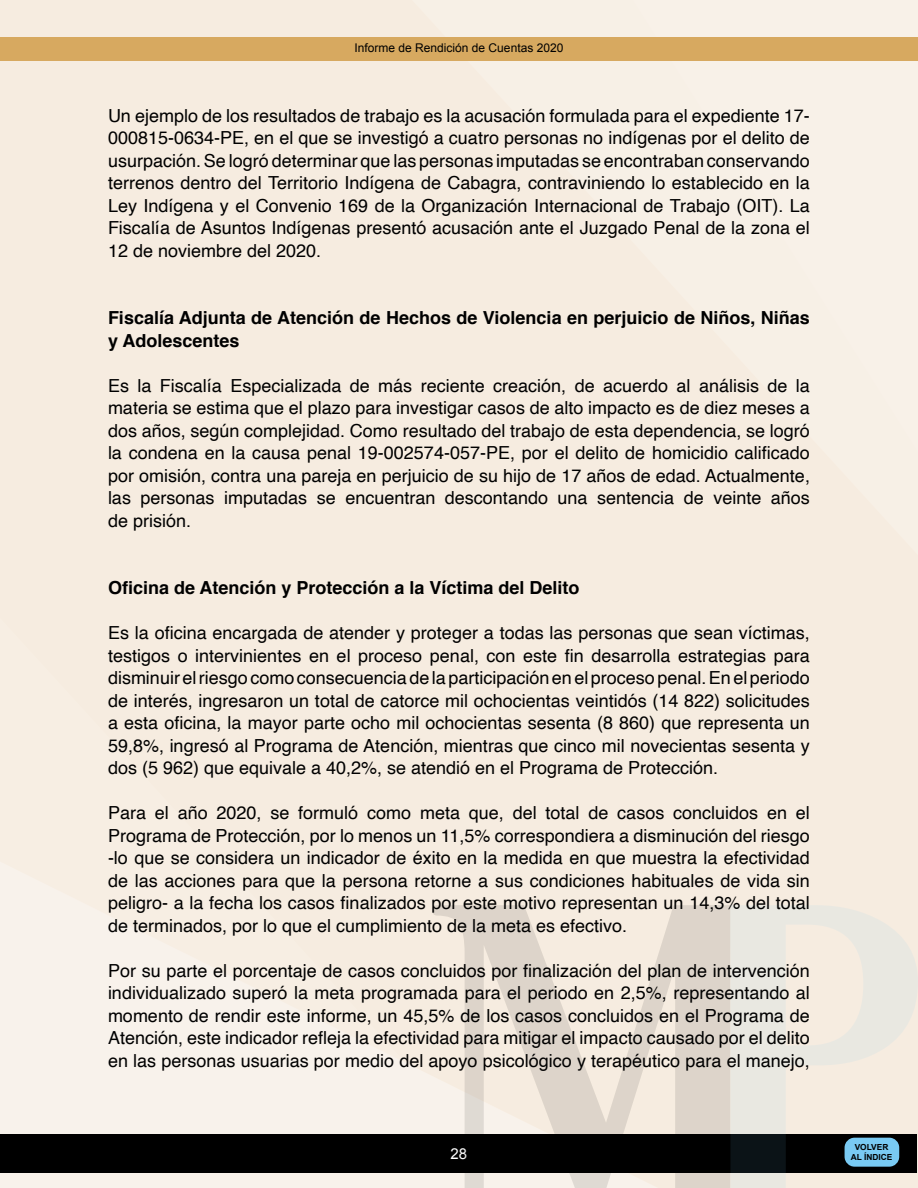
<style>
.page{position:relative;width:918px;height:1188px;background:#f6ece0}
.page>*{position:absolute;margin:0;border:0;box-sizing:border-box;transform-origin:0 0}
.t1{font:18px/22.5px "Helvetica";color:#000;text-align:justify}
.t2{font:700 18px/22.5px "Helvetica";color:#000}
.t3{font:15px "Arial";color:#fff}
.t4{font:12px "Arial";color:#000}
.t5{font:700 8.4px/10.1px "Arial";color:#000;text-align:center}
</style>
<div class="page">
<svg style="left:0;top:862px;width:432px;height:326px"></svg>
<div style="left:0;top:901px;width:346px;height:287px;background:#f8f2eb"></div>
<div style="left:0;top:37px;width:918px;height:23px;background:#d7a960"></div>
<div style="left:1px;top:1134px;width:916px;height:39px;background:#000"></div>
<svg style="left:730px;top:905px;width:188px;height:283px;fill:#e9e8e0"></svg>
<svg style="left:432px;top:905px;width:298px;height:283px"></svg>
<div style="left:845px;top:1138px;width:54px;height:29px;background:#79caf3;border-radius:10px"></div>
<p class="t4" style="left:355px;top:40px;width:210px">Informe de Rendición de Cuentas 2020</p>
<p class="t1" style="left:108px;top:104px;width:703px">Un ejemplo de los resultados de trabajo es la acusación formulada para el expediente 17- 000815-0634-PE, en el que se investigó a cuatro personas no indígenas por el delito de usurpación. Se logró determinar que las personas imputadas se encontraban conservando terrenos dentro del Territorio Indígena de Cabagra, contraviniendo lo establecido en la Ley Indígena y el Convenio 169 de la Organización Internacional de Trabajo (OIT). La Fiscalía de Asuntos Indígenas presentó acusación ante el Juzgado Penal de la zona el 12 de noviembre del 2020.</p>
<p class="t2" style="left:108px;top:307px;width:703px">Fiscalía Adjunta de Atención de Hechos de Violencia en perjuicio de Niños, Niñas y Adolescentes</p>
<p class="t1" style="left:108px;top:374px;width:704px">Es la Fiscalía Especializada de más reciente creación, de acuerdo al análisis de la materia se estima que el plazo para investigar casos de alto impacto es de diez meses a dos años, según complejidad. Como resultado del trabajo de esta dependencia, se logró la condena en la causa penal 19-002574-057-PE, por el delito de homicidio calificado por omisión, contra una pareja en perjuicio de su hijo de 17 años de edad. Actualmente, las personas imputadas se encuentran descontando una sentencia de veinte años de prisión.</p>
<p class="t2" style="left:108px;top:577px;width:473px">Oficina de Atención y Protección a la Víctima del Delito</p>
<p class="t1" style="left:108px;top:622px;width:703px">Es la oficina encargada de atender y proteger a todas las personas que sean víctimas, testigos o intervinientes en el proceso penal, con este fin desarrolla estrategias para disminuir el riesgo como consecuencia de la participación en el proceso penal. En el periodo de interés, ingresaron un total de catorce mil ochocientas veintidós (14 822) solicitudes a esta oficina, la mayor parte ocho mil ochocientas sesenta (8 860) que representa un 59,8%, ingresó al Programa de Atención, mientras que cinco mil novecientas sesenta y dos (5 962) que equivale a 40,2%, se atendió en el Programa de Protección.</p>
<p class="t1" style="left:108px;top:802px;width:704px">Para el año 2020, se formuló como meta que, del total de casos concluidos en el Programa de Protección, por lo menos un 11,5% correspondiera a disminución del riesgo -lo que se considera un indicador de éxito en la medida en que muestra la efectividad de las acciones para que la persona retorne a sus condiciones habituales de vida sin peligro- a la fecha los casos finalizados por este motivo representan un 14,3% del total de terminados, por lo que el cumplimiento de la meta es efectivo.</p>
<p class="t1" style="left:108px;top:959px;width:703px">Por su parte el porcentaje de casos concluidos por finalización del plan de intervención individualizado superó la meta programada para el periodo en 2,5%, representando al momento de rendir este informe, un 45,5% de los casos concluidos en el Programa de Atención, este indicador refleja la efectividad para mitigar el impacto causado por el delito en las personas usuarias por medio del apoyo psicológico y terapéutico para el manejo,</p>
<p class="t3" style="left:451px;top:1144px;width:18px">28</p>
<p class="t5" style="left:851px;top:1142px;width:43px">VOLVER<br>AL ÍNDICE</p>
</div>
